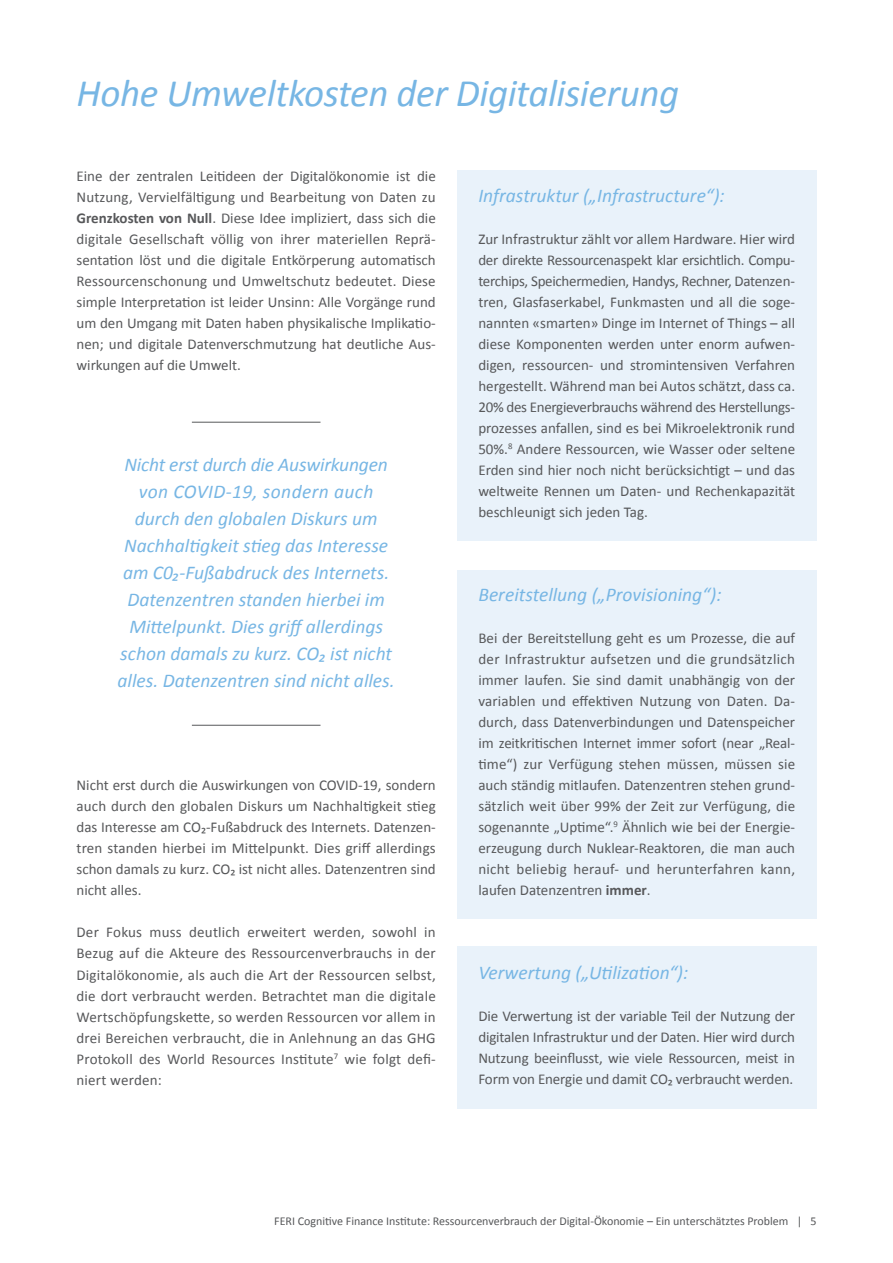
<style>
.page{position:relative;width:893px;height:1263px;background:#fff}
.page>*{position:absolute;margin:0;border:0;box-sizing:border-box;transform-origin:0 0}
.t1{font:italic 39px "Calibri";letter-spacing:-.01em;color:#77b6e4}
.t2{font:italic 19.5px/27px "Calibri";color:#77b6e4;text-align:center}
.t3{font:15px/21px "Calibri";color:#57585a;text-align:justify}
.t4{font:12px "Calibri";color:#57585a}
.s1{font-weight:700}
</style>
<div class="page">
<div style="left:457px;top:170px;width:359px;height:370px;background:#e9f2fa"></div>
<div style="left:457px;top:570px;width:359px;height:349px;background:#e9f2fa"></div>
<div style="left:457px;top:947px;width:359px;height:161px;background:#e9f2fa"></div>
<hr style="left:192px;top:422px;width:128px;height:1px;background:#57585a">
<hr style="left:192px;top:725px;width:128px;height:1px;background:#57585a">
<h1 class="t1" style="left:77px;top:66px;width:604px">Hohe Umweltkosten der Digitalisierung</h1>
<p class="t3" style="left:77px;top:165px;width:361px">Eine der zentralen Leitideen der Digitalökonomie ist die Nutzung, Vervielfältigung und Bearbeitung von Daten zu <span class="s1">Grenzkosten von Null</span>. Diese Idee impliziert, dass sich die digitale Gesellschaft völlig von ihrer materiellen Reprä&shy;sentation löst und die digitale Entkörperung automatisch Ressourcenschonung und Umweltschutz bedeutet. Diese simple Interpretation ist leider Unsinn: Alle Vorgänge rund um den Umgang mit Daten haben physikalische Implikatio&shy;nen; und digitale Datenverschmutzung hat deutliche Aus&shy;wirkungen auf die Umwelt.</p>
<p class="t2" style="left:118px;top:450px;width:279px">Nicht erst durch die Auswirkungen von COVID-19, sondern auch durch den globalen Diskurs um Nachhaltigkeit stieg das Interesse am C0₂-Fußabdruck des Internets.<br>Datenzentren standen hierbei im Mittelpunkt. Dies griff allerdings schon damals zu kurz. CO₂ ist nicht alles. Datenzentren sind nicht alles.</p>
<p class="t3" style="left:77px;top:774px;width:361px">Nicht erst durch die Auswirkungen von COVID-19, sondern auch durch den globalen Diskurs um Nachhaltigkeit stieg das Interesse am CO₂-Fußabdruck des Internets. Datenzen&shy;tren standen hierbei im Mittelpunkt. Dies griff allerdings schon damals zu kurz. CO₂ ist nicht alles. Datenzentren sind nicht alles.</p>
<p class="t3" style="left:77px;top:921px;width:361px">Der Fokus muss deutlich erweitert werden, sowohl in Bezug auf die Akteure des Ressourcenverbrauchs in der Digitalökonomie, als auch die Art der Ressourcen selbst, die dort verbraucht werden. Betrachtet man die digitale Wertschöpfungskette, so werden Ressourcen vor allem in drei Bereichen verbraucht, die in Anlehnung an das GHG Protokoll des World Resources Institute<sup>7</sup> wie folgt defi&shy;niert werden:</p>
<h2 class="t2" style="left:478px;top:182px;width:248px">Infrastruktur („Infrastructure“):</h2>
<p class="t3" style="left:478px;top:228px;width:318px">Zur Infrastruktur zählt vor allem Hardware. Hier wird der direkte Ressourcenaspekt klar ersichtlich. Compu&shy;terchips, Speichermedien, Handys, Rechner, Datenzen&shy;tren, Glasfaserkabel, Funkmasten und all die soge&shy;nannten «smarten» Dinge im Internet of Things – all diese Komponenten werden unter enorm aufwen&shy;digen, ressourcen- und stromintensiven Verfahren hergestellt. Während man bei Autos schätzt, dass ca.<br>20% des Energieverbrauchs während des Herstellungs&shy;prozesses anfallen, sind es bei Mikroelektronik rund 50%.<sup>8</sup> Andere Ressourcen, wie Wasser oder seltene Erden sind hier noch nicht berücksichtigt – und das weltweite Rennen um Daten- und Rechenkapazität beschleunigt sich jeden Tag.</p>
<h2 class="t2" style="left:478px;top:581px;width:245px">Bereitstellung („Provisioning“):</h2>
<p class="t3" style="left:478px;top:627px;width:318px">Bei der Bereitstellung geht es um Prozesse, die auf der Infrastruktur aufsetzen und die grundsätzlich immer laufen. Sie sind damit unabhängig von der variablen und effektiven Nutzung von Daten. Da&shy;durch, dass Datenverbindungen und Datenspeicher im zeitkritischen Internet immer sofort (near „Real&shy;time“) zur Verfügung stehen müssen, müssen sie auch ständig mitlaufen. Datenzentren stehen grund&shy;sätzlich weit über 99% der Zeit zur Verfügung, die sogenannte „Uptime“.<sup>9</sup> Ähnlich wie bei der Energie&shy;erzeugung durch Nuklear-Reaktoren, die man auch nicht beliebig herauf- und herunterfahren kann, laufen Datenzentren <span class="s1">immer</span>.</p>
<h2 class="t2" style="left:478px;top:959px;width:211px">Verwertung („Utilization“):</h2>
<p class="t3" style="left:478px;top:1005px;width:318px">Die Verwertung ist der variable Teil der Nutzung der digitalen Infrastruktur und der Daten. Hier wird durch Nutzung beeinflusst, wie viele Ressourcen, meist in Form von Energie und damit CO₂ verbraucht werden.</p>
<p class="t4" style="left:274px;top:1212px;width:544px">FERI Cognitive Finance Institute: Ressourcenverbrauch der Digital-Ökonomie – Ein unterschätztes Problem | 5</p>
</div>
